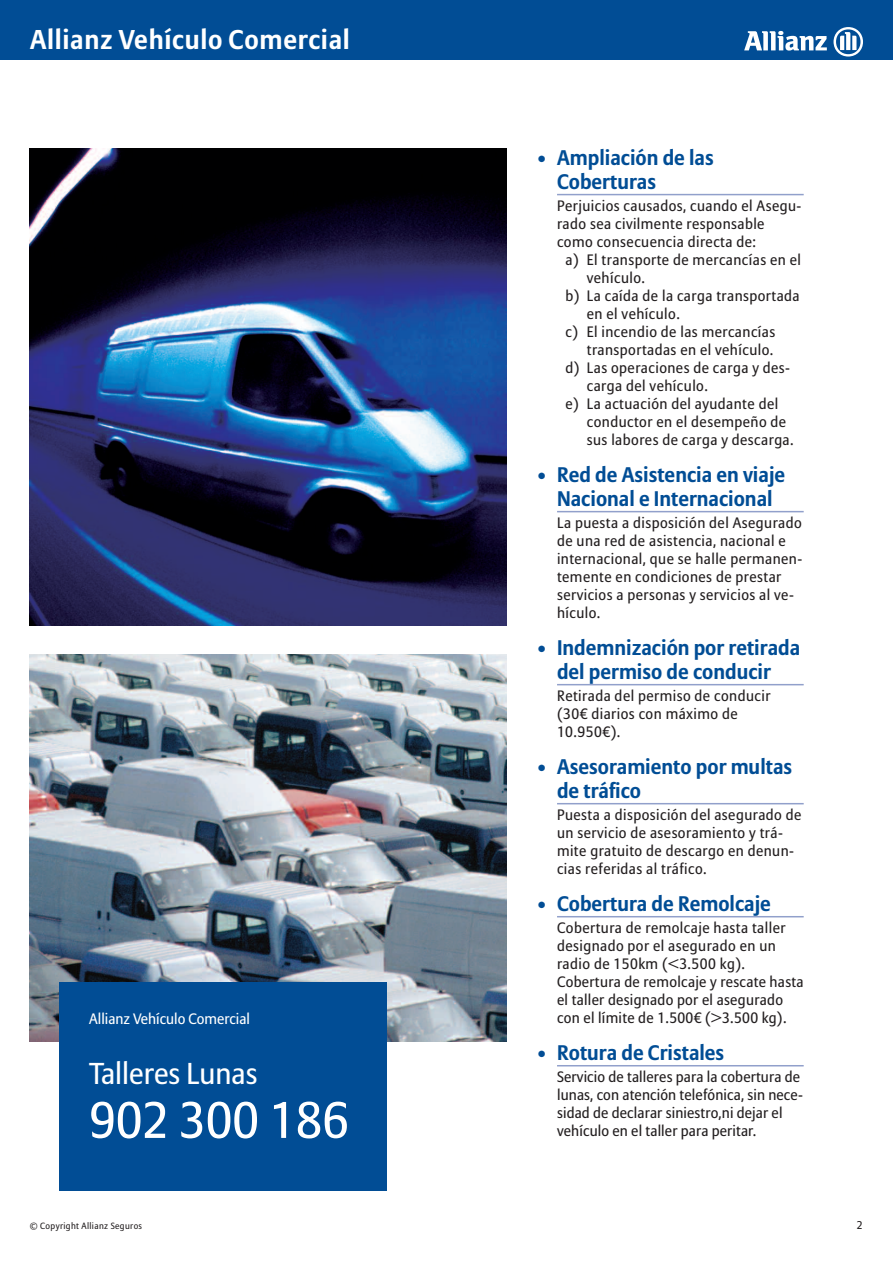
<style>
.page{position:relative;width:893px;height:1263px;background:#fff}
.page>*{position:absolute;margin:0;border:0;box-sizing:border-box;transform-origin:0 0}
.t1{font:51px "Allianz Sans";color:#fff}
.t2{font:30px "Allianz Sans";color:#fff}
.t3{font:700 27px "Allianz Sans";letter-spacing:.025em;color:#fff}
.t4{font:700 21px/24px "Allianz Sans";color:#014d95}
.t5{font:15px/18px "Allianz Sans";letter-spacing:.03em;color:#231f20}
.t6{font:15px/18px "Allianz Sans";letter-spacing:.01em;color:#231f20}
.t7{font:15px "Allianz Sans";color:#fff}
.t8{font:11.25px "Allianz Sans";color:#231f20}
.t9{font:9px "Allianz Sans";letter-spacing:.04em;color:#231f20}
</style>
<div class="page">
<div style="left:0;top:0;width:893px;height:60px;background:#014d95"></div>
<hr style="left:557px;top:194px;width:247px;height:1px;background:#91a0cb">
<hr style="left:557px;top:511px;width:247px;height:1px;background:#91a0cb">
<hr style="left:557px;top:684px;width:247px;height:1px;background:#91a0cb">
<hr style="left:557px;top:803px;width:247px;height:1px;background:#91a0cb">
<hr style="left:557px;top:916px;width:247px;height:1px;background:#91a0cb">
<hr style="left:557px;top:1065px;width:247px;height:1px;background:#91a0cb">
<svg style="left:744px;top:31px;width:83px;height:20px"></svg>
<svg style="left:833px;top:27px;width:30px;height:30px"></svg>
<img style="left:30px;top:655px;width:476px;height:387px">
<img style="left:30px;top:149px;width:476px;height:476px">
<div style="left:60px;top:982px;width:327px;height:209px;background:#014d95"></div>
<h3 class="t3" style="left:30px;top:24px;width:321px">Allianz Vehículo Comercial</h3>
<p class="t7" style="left:89px;top:1010px;width:162px">Allianz Vehículo Comercial</p>
<h2 class="t2" style="left:89px;top:1056px;width:170px">Talleres Lunas</h2>
<h1 class="t1" style="left:89px;top:1090px;width:261px">902 300 186</h1>
<h3 class="t4" style="left:557px;top:146px;width:158px;text-indent:-21px">• Ampliación de las<br>Coberturas</h3>
<p class="t5" style="left:557px;top:197px;width:246px">Perjuicios causados, cuando el Asegu-</p>
<p class="t5" style="left:557px;top:215px;width:209px">rado sea civilmente responsable</p>
<p class="t5" style="left:557px;top:233px;width:201px">como consecuencia directa de:</p>
<p class="t5" style="left:566px;top:251px;width:237px">a) El transporte de mercancías en el</p>
<p class="t5" style="left:587px;top:269px;width:60px">vehículo.</p>
<p class="t5" style="left:566px;top:287px;width:236px">b) La caída de la carga transportada</p>
<p class="t5" style="left:587px;top:305px;width:95px">en el vehículo.</p>
<p class="t5" style="left:566px;top:323px;width:211px">c) El incendio de las mercancías</p>
<p class="t5" style="left:587px;top:341px;width:188px">transportadas en el vehículo.</p>
<p class="t5" style="left:566px;top:359px;width:226px">d) Las operaciones de carga y des-</p>
<p class="t5" style="left:587px;top:377px;width:123px">carga del vehículo.</p>
<p class="t5" style="left:566px;top:395px;width:214px">e) La actuación del ayudante del</p>
<p class="t5" style="left:587px;top:413px;width:201px">conductor en el desempeño de</p>
<p class="t5" style="left:587px;top:431px;width:208px">sus labores de carga y descarga.</p>
<h3 class="t4" style="left:536px;top:463px;width:251px;text-align:center">• Red de Asistencia en viaje<br>Nacional e Internacional</h3>
<p class="t5" style="left:557px;top:514px;width:247px">La puesta a disposición del Asegurado de una red de asistencia, nacional e internacional, que se halle permanen&shy;temente en condiciones de prestar servicios a personas y servicios al ve&shy;hículo.</p>
<h3 class="t4" style="left:536px;top:636px;width:266px;text-align:center">• Indemnización por retirada del permiso de conducir</h3>
<p class="t5" style="left:557px;top:687px;width:215px">Retirada del permiso de conducir (30€ diarios con máximo de<br>10.950€).</p>
<h3 class="t4" style="left:557px;top:755px;width:237px;text-indent:-21px">• Asesoramiento por multas de tráfico</h3>
<p class="t5" style="left:557px;top:806px;width:246px">Puesta a disposición del asegurado de un servicio de asesoramiento y trá&shy;mite gratuito de descargo en denun&shy;cias referidas al tráfico.</p>
<h3 class="t4" style="left:536px;top:892px;width:237px">• Cobertura de Remolcaje</h3>
<p class="t5" style="left:557px;top:919px;width:248px">Cobertura de remolcaje hasta taller designado por el asegurado en un radio de 150km (&lt;3.500 kg).<br>Cobertura de remolcaje y rescate hasta el taller designado por el asegurado con el límite de 1.500€ (&gt;3.500 kg).</p>
<h3 class="t4" style="left:536px;top:1041px;width:190px">• Rotura de Cristales</h3>
<p class="t6" style="left:557px;top:1068px;width:247px">Servicio de talleres para la cobertura de lunas, con atención telefónica, sin nece&shy;sidad de declarar siniestro,ni dejar el vehículo en el taller para peritar.</p>
<p class="t9" style="left:30px;top:1221px;width:114px">© Copyright Allianz Seguros</p>
<p class="t8" style="left:857px;top:1219px;width:7px">2</p>
</div>
